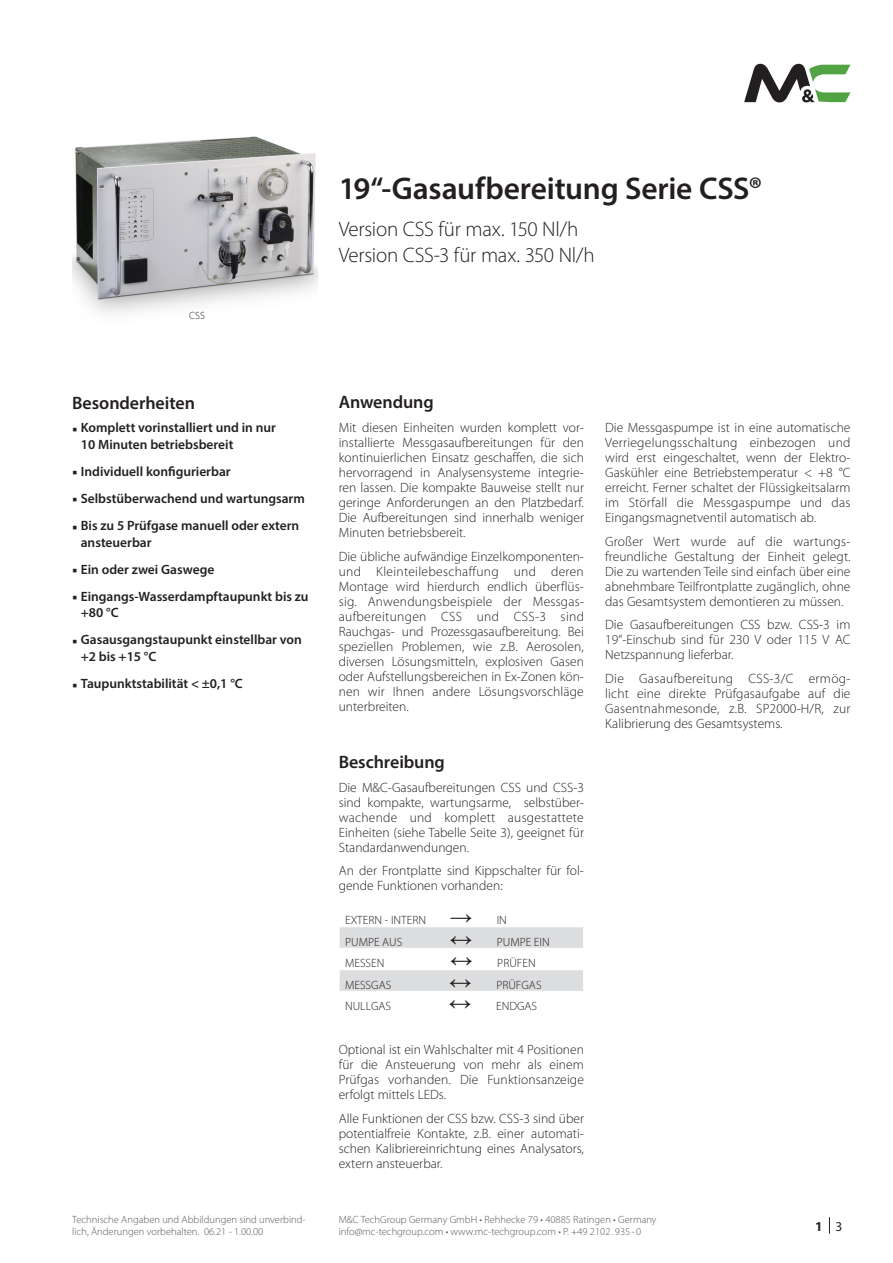
<style>
.page{position:relative;width:893px;height:1263px;background:#fff}
.page>*{position:absolute;margin:0;border:0;box-sizing:border-box;transform-origin:0 0}
._1_-1_Titel_Headline{font:600 31.5px "Myriad Pro";letter-spacing:-.01em;color:#231f20}
._1_-_1_Titel_Subhead{font:300 21px/25.5px "Myriad Pro";letter-spacing:-.015em;color:#231f20}
._1_-_3_Body_HL{font:600 18px "Myriad Pro";letter-spacing:-.005em;color:#231f20}
._1_-_2_Kasten_Headli{font:600 18px "Myriad Pro";letter-spacing:-.005em;color:#231f20}
._1_-_3_Body_Text{font:300 13.5px/15px "Myriad Pro";color:#231f20;text-align:justify}
.t1{font:600 13.5px/16.5px "Myriad Pro";color:#231f20}
.t2{font:700 13.5px "Myriad Pro";color:#231f20}
.Text{font:300 12px "Myriad Pro";color:#231f20}
._1_-_4_Footer{font:300 10.5px/12px "Myriad Pro";color:#57585a}
._1_-_1_Bildunterschr{font:300 10.5px "Myriad Pro";color:#231f20}
.s1{font-family:"Arial";font-weight:400;font-size:22.5px}
.s2{font-family:"Arial Narrow";font-weight:400;font-size:22.5px}
.s3{font-weight:400}
</style>
<div class="page">
<svg style="left:744px;top:64px;width:106px;height:38px"></svg>
<svg style="left:829px;top:1217px;width:1px;height:16px"></svg>
<img style="left:72px;top:136px;width:245px;height:177px">
<svg style="left:339px;top:927px;width:244px;height:64px"></svg>
<p class="_1_-1_Titel_Headline" style="left:339px;top:168px;width:425px">19“-Gasaufbereitung Serie CSS®</p>
<p class="_1_-_1_Titel_Subhead" style="left:339px;top:216px;width:258px">Version CSS für max. 150 Nl/h<br>Version CSS-3 für max. 350 Nl/h</p>
<p class="_1_-_1_Bildunterschr" style="left:189px;top:309px;width:17px">CSS</p>
<p class="_1_-_2_Kasten_Headli" style="left:72px;top:391px;width:124px">Besonderheiten</p>
<p class="t1" style="left:81px;top:419px;width:197px">Komplett vorinstalliert und in nur<br>10 Minuten betriebsbereit</p>
<p class="t1" style="left:81px;top:463px;width:151px">Individuell konfigurierbar</p>
<p class="t1" style="left:81px;top:490px;width:226px">Selbstüberwachend und wartungsarm</p>
<p class="t1" style="left:81px;top:517px;width:220px">Bis zu 5 Prüfgase manuell oder extern ansteuerbar</p>
<p class="t1" style="left:81px;top:561px;width:135px">Ein oder zwei Gaswege</p>
<p class="t1" style="left:81px;top:588px;width:229px">Eingangs-Wasserdampftaupunkt bis zu +80 °C</p>
<p class="t1" style="left:81px;top:631px;width:223px">Gasausgangstaupunkt einstellbar von +2 bis +15 °C</p>
<p class="t1" style="left:81px;top:675px;width:164px">Taupunktstabilität &lt; ±0,1 °C</p>
<p class="_1_-_3_Body_HL" style="left:339px;top:391px;width:96px">Anwendung</p>
<p class="_1_-_3_Body_Text" style="left:339px;top:420px;width:247px">Mit diesen Einheiten wurden komplett vor&shy;installierte Messgasaufbereitungen für den kontinuierlichen Einsatz geschaffen, die sich hervorragend in Analysensysteme integrie&shy;ren lassen. Die kompakte Bauweise stellt nur geringe Anforderungen an den Platzbedarf.<br>Die Aufbereitungen sind innerhalb weniger Minuten betriebsbereit.</p>
<p class="_1_-_3_Body_Text" style="left:339px;top:548px;width:247px">Die übliche aufwändige Einzelkomponenten&shy;und Kleinteilebeschaffung und deren Montage wird hierdurch endlich überflüs&shy;sig. Anwendungsbeispiele der Messgas&shy;aufbereitungen CSS und CSS-3 sind Rauchgas- und Prozessgasaufbereitung. Bei speziellen Problemen, wie z.B. Aerosolen, diversen Lösungsmitteln, explosiven Gasen oder Aufstellungsbereichen in Ex-Zonen kön&shy;nen wir Ihnen andere Lösungsvorschläge unterbreiten.</p>
<p class="_1_-_3_Body_Text" style="left:605px;top:420px;width:247px">Die Messgaspumpe ist in eine automatische Verriegelungsschaltung einbezogen und wird erst eingeschaltet, wenn der Elektro-Gaskühler eine Betriebstemperatur &lt; +8 °C erreicht. Ferner schaltet der Flüssigkeitsalarm im Störfall die Messgaspumpe und das Eingangsmagnetventil automatisch ab.</p>
<p class="_1_-_3_Body_Text" style="left:605px;top:534px;width:247px">Großer Wert wurde auf die wartungs&shy;freundliche Gestaltung der Einheit gelegt.<br>Die zu wartenden Teile sind einfach über eine abnehmbare Teilfrontplatte zugänglich, ohne das Gesamtsystem demontieren zu müssen.</p>
<p class="_1_-_3_Body_Text" style="left:605px;top:617px;width:247px">Die Gasaufbereitungen CSS bzw. CSS-3 im 19“-Einschub sind für 230 V oder 115 V AC Netzspannung lieferbar.</p>
<p class="_1_-_3_Body_Text" style="left:605px;top:671px;width:247px">Die Gasaufbereitung CSS-3/C ermög&shy;licht eine direkte Prüfgasaufgabe auf die Gasentnahmesonde, z.B. SP2000-H/R, zur Kalibrierung des Gesamtsystems.</p>
<p class="_1_-_3_Body_HL" style="left:339px;top:751px;width:108px">Beschreibung</p>
<p class="_1_-_3_Body_Text" style="left:339px;top:780px;width:247px">Die M&amp;C-Gasaufbereitungen CSS und CSS-3 sind kompakte, wartungsarme, selbstüber&shy;wachende und komplett ausgestattete Einheiten (siehe Tabelle Seite 3), geeignet für Standardanwendungen.</p>
<p class="_1_-_3_Body_Text" style="left:339px;top:863px;width:247px">An der Frontplatte sind Kippschalter für fol&shy;gende Funktionen vorhanden:</p>
<p class="Text" style="left:345px;top:913px;width:163px">EXTERN - INTERN <span class="s1">→</span> IN</p>
<p class="Text" style="left:345px;top:934px;width:59px">PUMPE AUS</p>
<p class="Text" style="left:450px;top:934px;width:102px"><span class="s2">↔</span> PUMPE EIN</p>
<p class="Text" style="left:345px;top:956px;width:41px">MESSEN</p>
<p class="Text" style="left:450px;top:956px;width:87px"><span class="s2">↔</span> PRÜFEN</p>
<p class="Text" style="left:345px;top:977px;width:48px">MESSGAS</p>
<p class="Text" style="left:449px;top:977px;width:94px"><span class="s2">↔</span> PRÜFGAS</p>
<p class="Text" style="left:345px;top:999px;width:47px">NULLGAS</p>
<p class="Text" style="left:449px;top:999px;width:90px"><span class="s2">↔</span> ENDGAS</p>
<p class="_1_-_3_Body_Text" style="left:339px;top:1042px;width:247px">Optional ist ein Wahlschalter mit 4 Positionen für die Ansteuerung von mehr als einem Prüfgas vorhanden. Die Funktionsanzeige erfolgt mittels LEDs.</p>
<p class="_1_-_3_Body_Text" style="left:339px;top:1110px;width:247px">Alle Funktionen der CSS bzw. CSS-3 sind über potentialfreie Kontakte, z.B. einer automati&shy;schen Kalibriereinrichtung eines Analysators, extern ansteuerbar.</p>
<p class="_1_-_4_Footer" style="left:72px;top:1213px;width:235px">Technische Angaben und Abbildungen sind unverbind&shy;lich, Änderungen vorbehalten. 06.21 - 1.00.00</p>
<p class="_1_-_4_Footer" style="left:339px;top:1213px;width:319px">M&amp;C TechGroup Germany GmbH • Rehhecke 79 • 40885 Ratingen • Germany info@mc-techgroup.com • www.mc-techgroup.com • P. +49 2102 . 935 - 0</p>
<p class="t2" style="left:815px;top:1217px;width:29px">1 <span class="s3">3</span></p>
</div>
